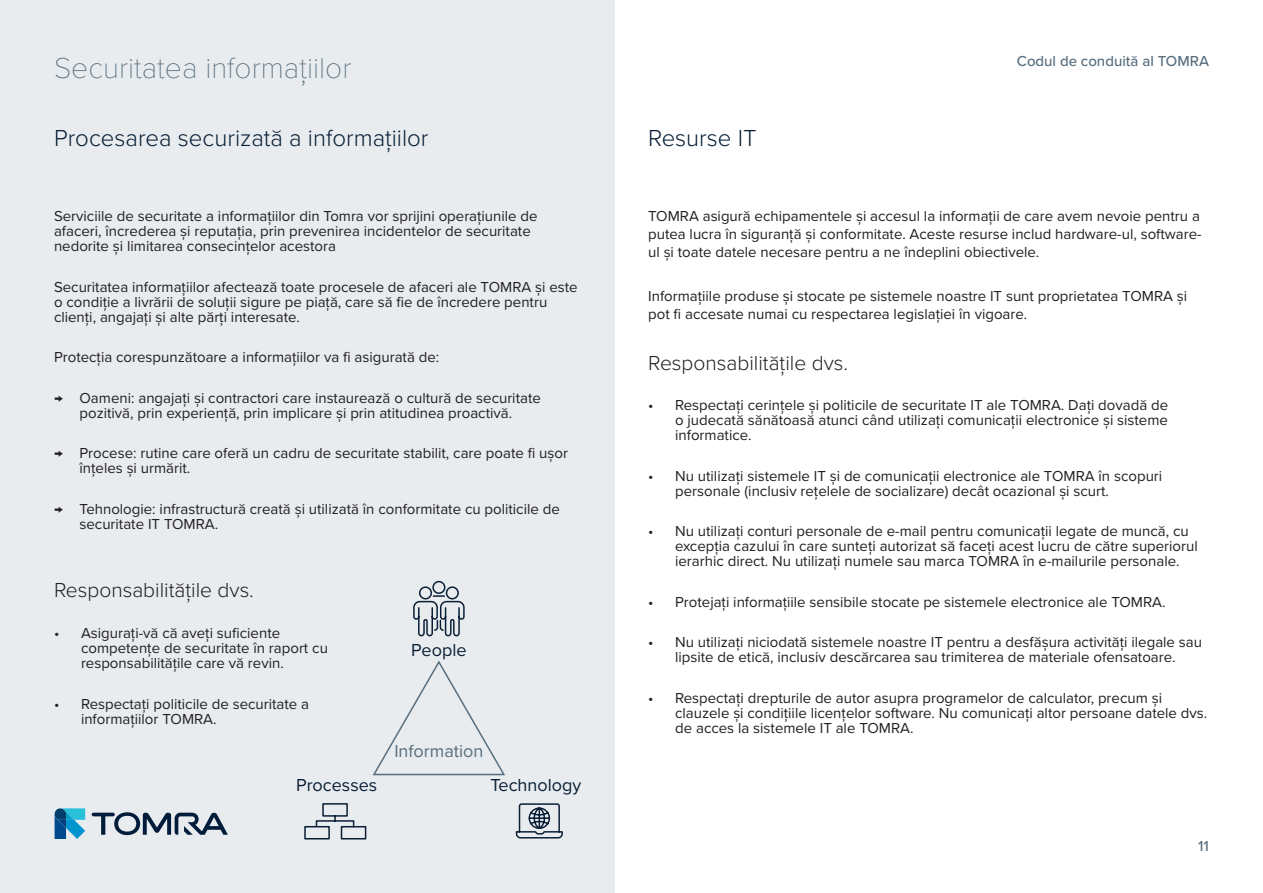
<style>
.page{position:relative;width:1263px;height:893px;background:#fff}
.page>*{position:absolute;margin:0;border:0;box-sizing:border-box;transform-origin:0 0}
.Chapters{font:100 30px "Proxima Nova T";color:#596e7d}
.Sub_heading{font:300 24px "Proxima Nova";color:#081f36}
.t1{font:300 21px "Proxima Nova";color:#231f20}
.t2{font:18px "Proxima Nova";color:#0a1f36}
.t3{font:18px "Proxima Nova";color:#596e7d}
.t4{font:15px/15px "Proxima Nova";color:#231f20}
.t5{font:500 15px "Proxima Nova";color:#576e7f}
.t6{font:500 15px "Proxima Nova";color:#596e7d}
</style>
<div class="page">
<div style="left:0;top:0;width:614px;height:893px;background:#e8ecef"></div>
<svg style="left:304px;top:580px;width:259px;height:260px"></svg>
<svg style="left:91px;top:812px;width:137px;height:23px"></svg>
<svg style="left:54px;top:808px;width:31px;height:31px"></svg>
<p class="Chapters" style="left:54px;top:45px;width:299px">Securitatea informațiilor</p>
<p class="Sub_heading" style="left:54px;top:120px;width:376px">Procesarea securizată a informațiilor</p>
<p class="t4" style="left:54px;top:208px;width:485px">Serviciile de securitate a informațiilor din Tomra vor sprijini operațiunile de afaceri, încrederea și reputația, prin prevenirea incidentelor de securitate nedorite și limitarea consecințelor acestora</p>
<p class="t4" style="left:54px;top:279px;width:525px">Securitatea informațiilor afectează toate procesele de afaceri ale TOMRA și este o condiție a livrării de soluții sigure pe piață, care să fie de încredere pentru clienți, angajați și alte părți interesate.</p>
<p class="t4" style="left:54px;top:349px;width:387px">Protecția corespunzătoare a informațiilor va fi asigurată de:</p>
<p class="t4" style="left:54px;top:390px;width:488px;text-align:center">→ Oameni: angajați și contractori care instaurează o cultură de securitate pozitivă, prin experiență, prin implicare și prin atitudinea proactivă.</p>
<p class="t4" style="left:80px;top:445px;width:490px;text-indent:-26px">→ Procese: rutine care oferă un cadru de securitate stabilit, care poate fi ușor înțeles și urmărit.</p>
<p class="t4" style="left:80px;top:501px;width:482px;text-indent:-26px">→ Tehnologie: infrastructură creată și utilizată în conformitate cu politicile de securitate IT TOMRA.</p>
<p class="t1" style="left:54px;top:575px;width:201px">Responsabilitățile dvs.</p>
<p class="t4" style="left:81px;top:625px;width:248px;text-indent:-27px">• Asigurați-vă că aveți suficiente competențe de securitate în raport cu responsabilitățile care vă revin.</p>
<p class="t4" style="left:81px;top:695px;width:230px;text-indent:-27px">• Respectați politicile de securitate a informațiilor TOMRA.</p>
<p class="t2" style="left:411px;top:636px;width:57px">People</p>
<p class="t3" style="left:394px;top:738px;width:91px">Information</p>
<p class="t2" style="left:296px;top:771px;width:83px">Processes</p>
<p class="t2" style="left:490px;top:771px;width:92px">Technology</p>
<p class="Sub_heading" style="left:648px;top:120px;width:110px">Resurse IT</p>
<p class="t5" style="left:1017px;top:50px;width:194px">Codul de conduită al TOMRA</p>
<p class="t4" style="left:648px;top:207px;width:555px;line-height:18px">TOMRA asigură echipamentele și accesul la informații de care avem nevoie pentru a putea lucra în siguranță și conformitate. Aceste resurse includ hardware-ul, software&shy;ul și toate datele necesare pentru a ne îndeplini obiectivele.</p>
<p class="t4" style="left:648px;top:286px;width:541px;line-height:18px">Informațiile produse și stocate pe sistemele noastre IT sunt proprietatea TOMRA și pot fi accesate numai cu respectarea legislației în vigoare.</p>
<p class="t1" style="left:648px;top:347px;width:201px">Responsabilitățile dvs.</p>
<p class="t4" style="left:675px;top:397px;width:495px;text-align:justify;text-indent:-27px">• Respectați cerințele și politicile de securitate IT ale TOMRA. Dați dovadă de o judecată sănătoasă atunci când utilizați comunicații electronice și sisteme informatice.</p>
<p class="t4" style="left:675px;top:467px;width:489px;text-indent:-27px">• Nu utilizați sistemele IT și de comunicații electronice ale TOMRA în scopuri personale (inclusiv rețelele de socializare) decât ocazional și scurt.</p>
<p class="t4" style="left:675px;top:523px;width:524px;text-indent:-27px">• Nu utilizați conturi personale de e-mail pentru comunicații legate de muncă, cu excepția cazului în care sunteți autorizat să faceți acest lucru de către superiorul ierarhic direct. Nu utilizați numele sau marca TOMRA în e-mailurile personale.</p>
<p class="t4" style="left:648px;top:593px;width:519px">• Protejați informațiile sensibile stocate pe sistemele electronice ale TOMRA.</p>
<p class="t4" style="left:648px;top:634px;width:555px;text-align:center">• Nu utilizați niciodată sistemele noastre IT pentru a desfășura activități ilegale sau lipsite de etică, inclusiv descărcarea sau trimiterea de materiale ofensatoare.</p>
<p class="t4" style="left:675px;top:689px;width:534px;text-indent:-27px">• Respectați drepturile de autor asupra programelor de calculator, precum și clauzele și condițiile licențelor software. Nu comunicați altor persoane datele dvs. de acces la sistemele IT ale TOMRA.</p>
<p class="t6" style="left:1198px;top:835px;width:12px">11</p>
</div>
